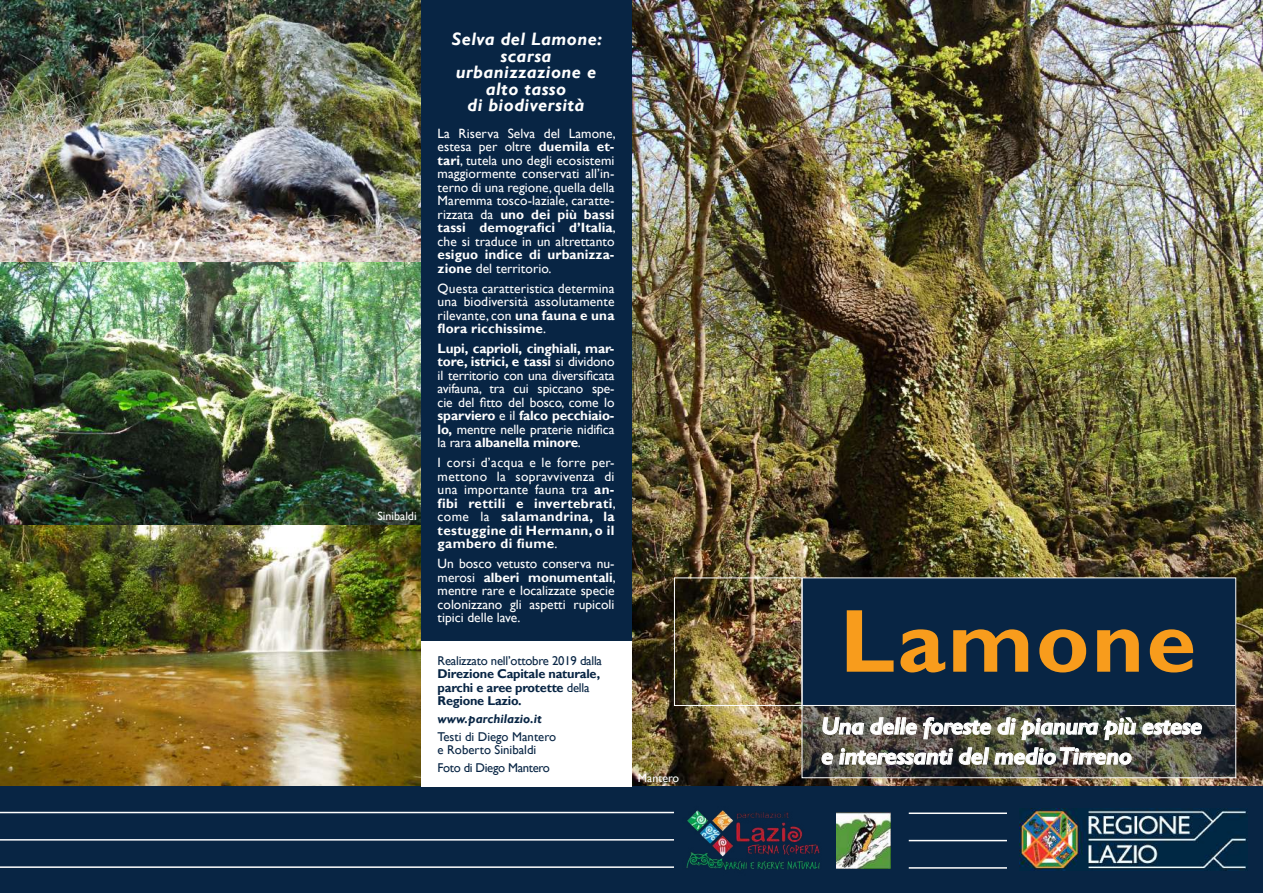
<style>
.page{position:relative;width:1263px;height:893px;background:#fff}
.page>*{position:absolute;margin:0;border:0;box-sizing:border-box;transform-origin:0 0}
.t1{font:700 90px "Gill Sans";letter-spacing:.025em;color:#f89c1c}
.t2{font:italic 700 24px/30px "Gill Sans";letter-spacing:-.025em;color:#fff}
.t3{font:italic 700 18px/16.5px "Gill Sans";letter-spacing:.025em;color:#fff;text-align:center}
.t4{font:13.5px/13.5px "Gill Sans";color:#fff;text-align:justify}
.t5{font:700 13.5px/13.5px "Gill Sans";letter-spacing:.025em;color:#fff;text-align:justify}
.t6{font:700 13.5px/13.5px "Gill Sans";letter-spacing:.005em;color:#fff}
.t7{font:700 12.75px/13.5px "Gill Sans";letter-spacing:-.02em;color:#082544}
.t8{font:12.75px "Gill Sans";letter-spacing:-.02em;color:#082544}
.t9{font:12.75px/13.5px "Gill Sans";color:#082544}
.t10{font:italic 700 12.75px "Gill Sans";color:#082544}
.t11{font:12px "Gill Sans";color:#fff}
.s1{font-weight:700}
.s2{font-weight:400}
</style>
<div class="page">
<img style="left:0;top:0;width:421px;height:525px">
<img style="left:0;top:525px;width:421px;height:262px">
<img style="left:631px;top:0;width:632px;height:787px">
<div style="left:0;top:787px;width:1263px;height:106px;background:#082544"></div>
<hr style="left:0;top:812px;width:674px;height:1px;background:#fff">
<hr style="left:0;top:839px;width:674px;height:2px;background:#fff">
<hr style="left:0;top:866px;width:674px;height:2px;background:#fff">
<hr style="left:909px;top:812px;width:98px;height:2px;background:#fff">
<hr style="left:909px;top:840px;width:98px;height:1px;background:#fff">
<hr style="left:909px;top:867px;width:98px;height:2px;background:#fff">
<img style="left:686px;top:810px;width:134px;height:60px">
<img style="left:1020px;top:809px;width:227px;height:62px">
<div style="left:421px;top:0;width:210px;height:642px;background:#082544"></div>
<div style="left:421px;top:641px;width:210px;height:146px;background:#fff"></div>
<svg style="left:803px;top:706px;width:431px;height:70px;background:#494840"></svg>
<div style="left:802px;top:578px;width:434px;height:127px;background:#082544"></div>
<div style="left:674px;top:577px;width:128px;height:129px;border:1px solid #fff"></div>
<div style="left:801px;top:577px;width:435px;height:201px;border:1px solid #fff"></div>
<svg style="left:822px;top:717px;width:42px;height:18px"></svg>
<svg style="left:870px;top:717px;width:47px;height:18px"></svg>
<svg style="left:923px;top:717px;width:68px;height:23px;background:#676863"></svg>
<svg style="left:997px;top:717px;width:139px;height:23px;background:#6c6f64"></svg>
<svg style="left:1142px;top:720px;width:60px;height:15px"></svg>
<svg style="left:821px;top:752px;width:12px;height:13px"></svg>
<img style="left:839px;top:747px;width:293px;height:18px">
<hr style="left:802px;top:705px;width:433px;height:1px;background:#fff">
<img style="left:836px;top:813px;width:55px;height:56px">
<p class="t11" style="left:377px;top:509px;width:41px">Sinibaldi</p>
<h3 class="t3" style="left:452px;top:32px;width:152px">Selva del Lamone: scarsa urbanizzazione e alto tasso<br>di biodiversità</h3>
<p class="t4" style="left:438px;top:127px;width:180px">La Riserva Selva del Lamone, estesa per oltre <span class="s1">duemila et&shy;tari</span>, tutela uno degli ecosistemi maggiormente conservati all’in&shy;terno di una regione, quella della Maremma tosco-laziale, caratte&shy;rizzata da <span class="s1">uno dei più bassi tassi demografici d’Italia</span>, che si traduce in un altrettanto</p>
<p class="t6" style="left:438px;top:248px;width:178px">esiguo indice di urbanizza&shy;zione <span class="s2">del territorio.</span></p>
<p class="t4" style="left:438px;top:281px;width:178px">Questa caratteristica determina una biodiversità assolutamente rilevante, con <span class="s1">una fauna e una flora ricchissime</span>.</p>
<p class="t4" style="left:438px;top:342px;width:178px"><span class="s1">Lupi, caprioli, cinghiali, mar&shy;tore, istrici, e tassi</span> si dividono il territorio con una diversificata avifauna, tra cui spiccano spe&shy;cie del fitto del bosco, come lo <span class="s1">sparviero</span> e il <span class="s1">falco pecchiaio&shy;lo,</span> mentre nelle praterie nidifica la rara <span class="s1">albanella minore</span>.</p>
<p class="t5" style="left:438px;top:456px;width:180px"><span class="s2">I corsi d’acqua e le forre per&shy;mettono la sopravvivenza di una importante fauna tra</span> an&shy;fibi rettili e invertebrati<span class="s2">, come la</span> salamandrina, la testuggine di Hermann, o il gambero di fiume<span class="s2">.</span></p>
<p class="t4" style="left:438px;top:557px;width:180px">Un bosco vetusto conserva nu&shy;merosi <span class="s1">alberi monumentali</span>, mentre rare e localizzate specie colonizzano gli aspetti rupicoli tipici delle lave.</p>
<p class="t8" style="left:438px;top:653px;width:166px">Realizzato nell’ottobre 2019 dalla</p>
<p class="t7" style="left:438px;top:667px;width:164px">Direzione Capitale naturale, parchi e aree protette <span class="s2">della<br></span>Regione Lazio.</p>
<p class="t10" style="left:438px;top:711px;width:106px">www.parchilazio.it</p>
<p class="t9" style="left:438px;top:730px;width:120px">Testi di Diego Mantero e Roberto Sinibaldi</p>
<p class="t8" style="left:438px;top:760px;width:114px">Foto di Diego Mantero</p>
<p class="t11" style="left:638px;top:771px;width:43px">Mantero</p>
<h1 class="t1" style="left:840px;top:587px;width:358px">Lamone</h1>
<h2 class="t2" style="left:821px;top:712px;width:383px">Una delle foreste di pianura più estese e interessanti del medio Tirreno</h2>
</div>
